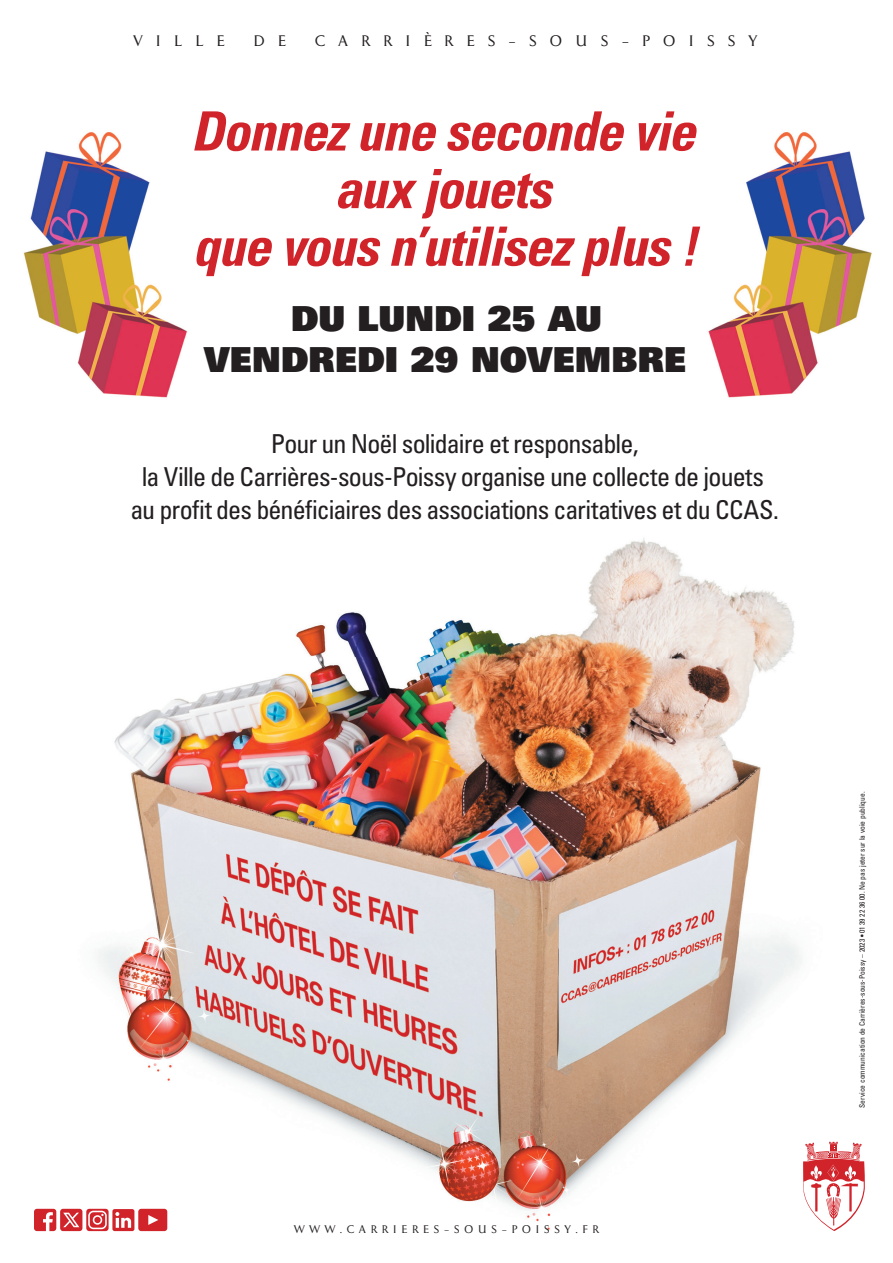
<style>
.page{position:relative;width:893px;height:1263px;background:#fff}
.page>*{position:absolute;margin:0;border:0;box-sizing:border-box;transform-origin:0 0}
.t1{font:italic 700 condensed 54.3px/57.6px "Univers LT Pro";letter-spacing:-.025em;color:#d1232a;text-align:center}
.t2{font:34.5px/41.4px "Univers LT Pro 85 X Black";letter-spacing:.005em;color:#231f20;text-align:center}
.t3{font:condensed 26.1px/33px "Univers LT Pro";letter-spacing:-.03em;color:#231f20;text-align:center}
.t4{font:300 14.25px "Pompei New";letter-spacing:.89em;color:#231f20}
.t5{font:300 10.35px "Pompei New";letter-spacing:.42em;color:#231f20}
.t6{font:condensed 7.5px "Univers LT Pro";color:#231f20}
</style>
<div class="page">
<img style="left:23px;top:132px;width:849px;height:1100px">
<svg style="left:803px;top:1142px;width:62px;height:89px"></svg>
<svg style="left:34px;top:1209px;width:133px;height:22px"></svg>
<p class="t4" style="left:134px;top:31px;width:92px">VILLE</p>
<p class="t4" style="left:253px;top:31px;width:34px">D E</p>
<p class="t4" style="left:315px;top:31px;width:444px">CARRIÈRES-SOUS-POISSY</p>
<h1 class="t1" style="left:191px;top:102px;width:508px">Donnez une seconde vie aux jouets<br>que vous n’utilisez plus !</h1>
<h2 class="t2" style="left:204px;top:296px;width:484px">DU LUNDI 25 AU<br>VENDREDI 29 NOVEMBRE</h2>
<p class="t3" style="left:130px;top:426px;width:650px">Pour un Noël solidaire et responsable,<br>la Ville de Carrières-sous-Poissy organise une collecte de jouets au profit des bénéficiaires des associations caritatives et du CCAS.</p>
<p class="t5" style="left:294px;top:1223px;width:307px">WWW.CARRIERES-SOUS-POISSY.FR</p>
<p class="t6" style="left:857px;top:1108px;width:318px;rotate:-90deg">Service communication de Carrières-sous-Poissy – 2023 • 01 39 22 36 00. Ne pas jeter sur la voie publique.</p>
</div>
